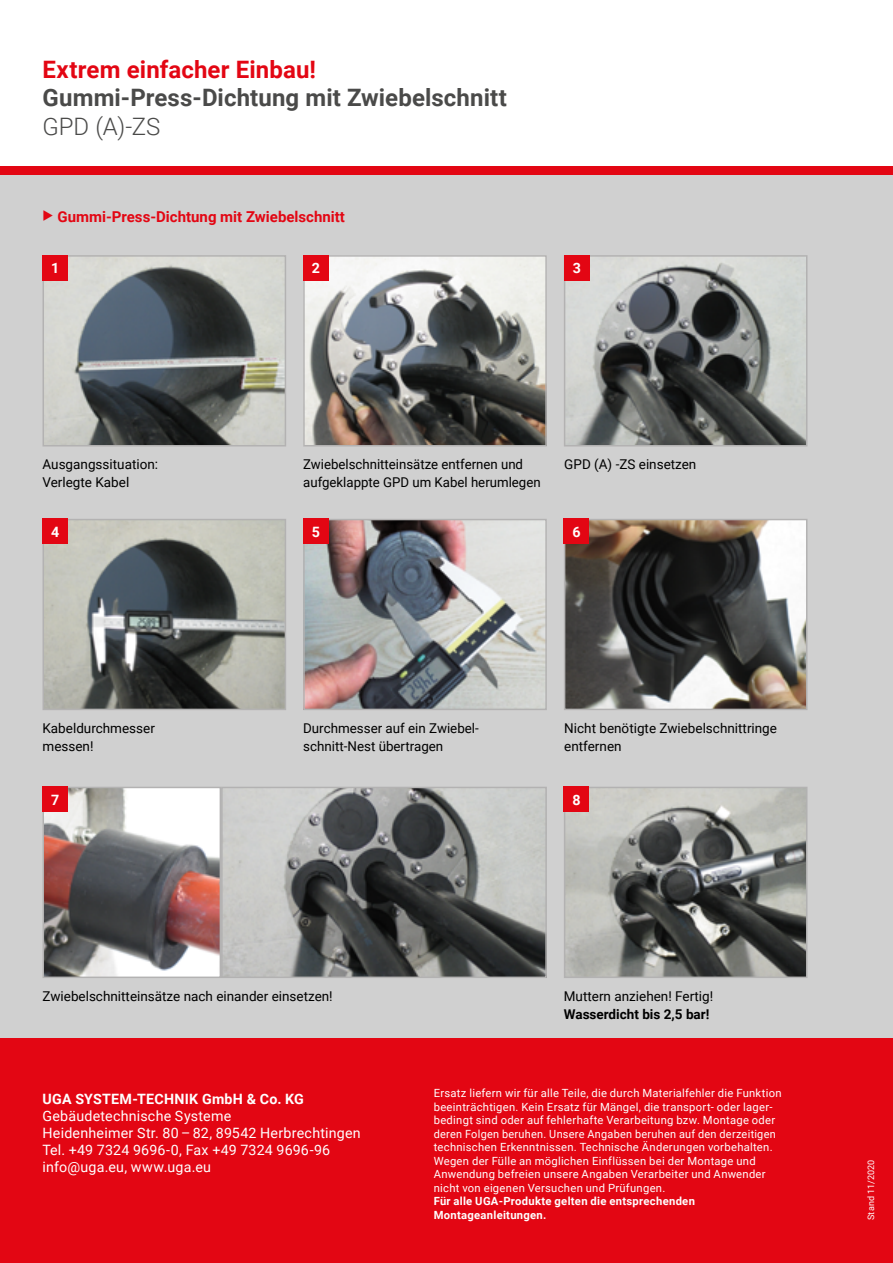
<style>
.page{position:relative;width:893px;height:1263px;background:#fff}
.page>*{position:absolute;margin:0;border:0;box-sizing:border-box;transform-origin:0 0}
.t1{font:700 24px "Roboto";letter-spacing:.005em;color:#4a4a49}
.t2{font:700 24px "Roboto";letter-spacing:.005em;color:#e30613}
.t3{font:300 24px "Roboto";color:#4a4a49}
.t4{font:700 15px "Roboto";color:#e30613}
.t5{font:14.25px/17.1px "Roboto";letter-spacing:.015em;color:#fff}
.t6{font:700 14.25px "Roboto";letter-spacing:.02em;color:#fff}
.t7{font:13.5px/18px "Roboto";color:#000}
.t8{font:700 13.5px "Roboto";color:#000}
.t9{font:11.25px/13.5px "Roboto";letter-spacing:.025em;color:#fff}
.t10{font:700 11.25px/13.5px "Roboto";letter-spacing:.025em;color:#fff}
.t11{font:9px "Roboto";letter-spacing:.025em;color:#fff}
</style>
<div class="page">
<div style="left:0;top:174px;width:893px;height:1089px;background:#d0d0d0"></div>
<div style="left:0;top:166px;width:893px;height:8px;background:#e30613"></div>
<div style="left:0;top:1038px;width:893px;height:225px;background:#e30613"></div>
<img style="left:46px;top:258px;width:237px;height:185px">
<div style="left:43px;top:255px;width:243px;height:191px;border:2px solid #b3b2b2"></div>
<img style="left:46px;top:522px;width:237px;height:185px">
<div style="left:43px;top:519px;width:243px;height:191px;border:2px solid #b3b2b2"></div>
<img style="left:46px;top:790px;width:172px;height:185px">
<div style="left:43px;top:787px;width:178px;height:191px;border:2px solid #b3b2b2"></div>
<img style="left:224px;top:790px;width:320px;height:185px">
<div style="left:221px;top:787px;width:326px;height:191px;border:2px solid #b3b2b2"></div>
<img style="left:306px;top:258px;width:238px;height:185px">
<div style="left:303px;top:255px;width:244px;height:191px;border:2px solid #b3b2b2"></div>
<img style="left:306px;top:522px;width:238px;height:185px">
<div style="left:303px;top:519px;width:244px;height:191px;border:2px solid #b3b2b2"></div>
<img style="left:567px;top:258px;width:237px;height:185px">
<div style="left:564px;top:255px;width:243px;height:191px;border:2px solid #b3b2b2"></div>
<img style="left:567px;top:522px;width:237px;height:185px">
<div style="left:564px;top:519px;width:243px;height:191px;border:2px solid #b3b2b2"></div>
<img style="left:567px;top:790px;width:237px;height:185px">
<div style="left:564px;top:787px;width:243px;height:191px;border:2px solid #b3b2b2"></div>
<div style="left:43px;top:255px;width:25px;height:25px;background:#e30613"></div>
<div style="left:303px;top:255px;width:25px;height:25px;background:#e30613"></div>
<div style="left:564px;top:255px;width:25px;height:25px;background:#e30613"></div>
<div style="left:43px;top:519px;width:25px;height:25px;background:#e30613"></div>
<div style="left:303px;top:519px;width:25px;height:25px;background:#e30613"></div>
<div style="left:564px;top:519px;width:25px;height:25px;background:#e30613"></div>
<div style="left:43px;top:787px;width:25px;height:25px;background:#e30613"></div>
<div style="left:564px;top:787px;width:25px;height:25px;background:#e30613"></div>
<h1 class="t2" style="left:43px;top:52px;width:275px">Extrem einfacher Einbau!</h1>
<h1 class="t1" style="left:43px;top:81px;width:466px">Gummi-Press-Dichtung mit Zwiebelschnitt</h1>
<h1 class="t3" style="left:43px;top:110px;width:119px">GPD (A)-ZS</h1>
<h2 class="t4" style="left:43px;top:206px;width:304px">◆ Gummi-Press-Dichtung mit Zwiebelschnitt</h2>
<p class="t6" style="left:51px;top:258px;width:10px">1</p>
<p class="t6" style="left:312px;top:258px;width:10px">2</p>
<p class="t6" style="left:573px;top:258px;width:10px">3</p>
<p class="t7" style="left:43px;top:455px;width:117px">Ausgangssituation:<br>Verlegte Kabel</p>
<p class="t7" style="left:303px;top:455px;width:239px">Zwiebelschnitteinsätze entfernen und aufgeklappte GPD um Kabel herumlegen</p>
<p class="t7" style="left:564px;top:455px;width:134px">GPD (A) -ZS einsetzen</p>
<p class="t6" style="left:51px;top:522px;width:10px">4</p>
<p class="t6" style="left:312px;top:522px;width:10px">5</p>
<p class="t6" style="left:572px;top:522px;width:10px">6</p>
<p class="t7" style="left:43px;top:719px;width:114px">Kabeldurchmesser messen!</p>
<p class="t7" style="left:303px;top:719px;width:177px">Durchmesser auf ein Zwiebel&shy;schnitt-Nest übertragen</p>
<p class="t7" style="left:564px;top:719px;width:214px">Nicht benötigte Zwiebelschnittringe entfernen</p>
<p class="t6" style="left:51px;top:790px;width:10px">7</p>
<p class="t6" style="left:572px;top:790px;width:10px">8</p>
<p class="t7" style="left:43px;top:986px;width:292px">Zwiebelschnitteinsätze nach einander einsetzen!</p>
<p class="t7" style="left:564px;top:986px;width:151px">Muttern anziehen! Fertig!</p>
<p class="t8" style="left:564px;top:1004px;width:147px">Wasserdicht bis 2,5 bar!</p>
<p class="t6" style="left:43px;top:1088px;width:263px">UGA SYSTEM-TECHNIK GmbH &amp; Co. KG</p>
<p class="t5" style="left:43px;top:1106px;width:320px">Gebäudetechnische Systeme<br>Heidenheimer Str. 80 – 82, 89542 Herbrechtingen Tel. +49 7324 9696-0, Fax +49 7324 9696-96 info@uga.eu, www.uga.eu</p>
<p class="t9" style="left:434px;top:1086px;width:349px">Ersatz liefern wir für alle Teile, die durch Materialfehler die Funktion beeinträchtigen. Kein Ersatz für Mängel, die transport- oder lager&shy;bedingt sind oder auf fehlerhafte Verarbeitung bzw. Montage oder deren Folgen beruhen. Unsere Angaben beruhen auf den derzeitigen technischen Erkenntnissen. Technische Änderungen vorbehalten.<br>Wegen der Fülle an möglichen Einflüssen bei der Montage und Anwendung befreien unsere Angaben Verarbeiter und Anwender nicht von eigenen Versuchen und Prüfungen.</p>
<p class="t10" style="left:434px;top:1194px;width:263px">Für alle UGA-Produkte gelten die entsprechenden<br>Montageanleitungen.</p>
<p class="t11" style="left:865px;top:1220px;width:62px;rotate:-90deg">Stand 11/2020</p>
</div>
